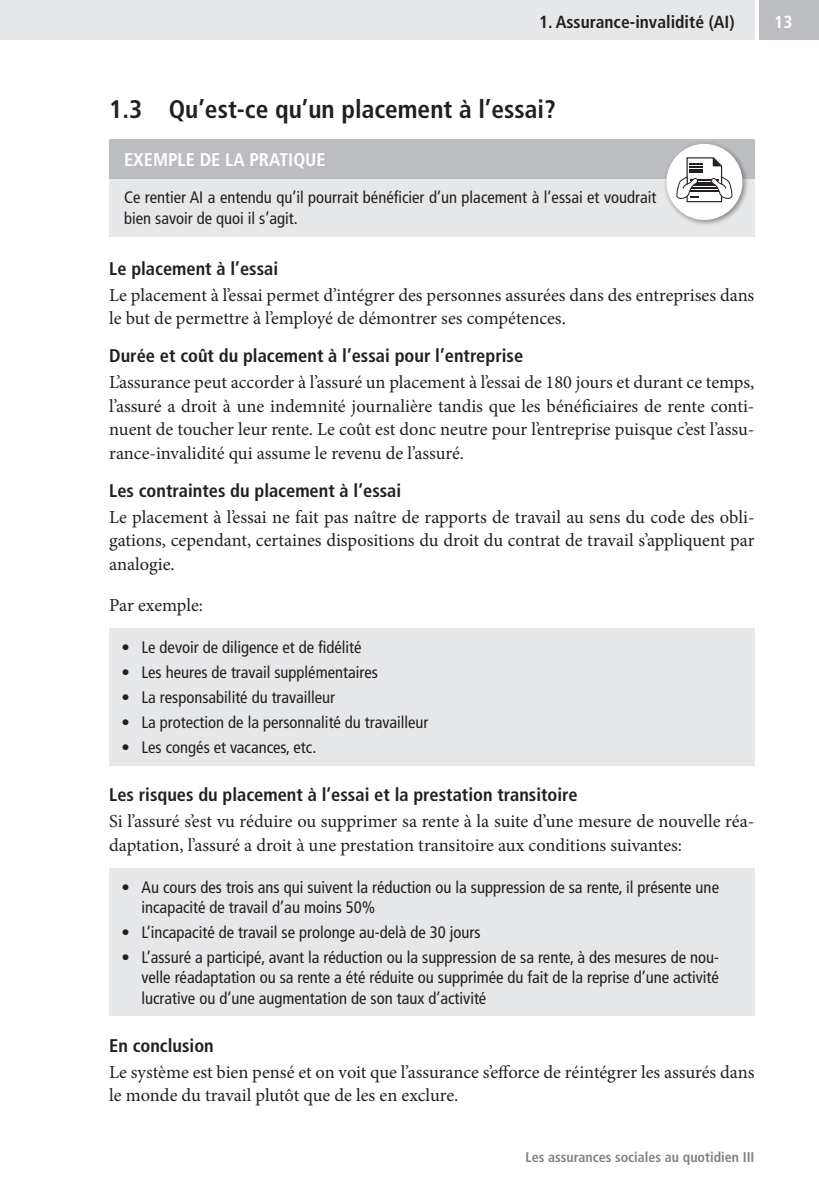
<style>
.page{position:relative;width:819px;height:1191px;background:#fff}
.page>*{position:absolute;margin:0;border:0;box-sizing:border-box;transform-origin:0 0}
.t1{font:700 condensed 25.38px "Frutiger LT";color:#231f20}
.t2{font:18.38px/23.6px "Minion Pro";letter-spacing:-.005em;color:#231f20}
.t3{font:700 condensed 18.38px "Frutiger LT";color:#231f20}
.t4{font:700 condensed 18.38px "Frutiger LT";color:#fff}
.t5{font:700 condensed 17.5px "Frutiger LT";color:#231f20}
.t6{font:700 condensed 17.5px "Frutiger LT";color:#fff}
.t7{font:condensed 16.62px/20.1px "Frutiger LT";color:#231f20}
.t8{font:700 condensed 14px "Frutiger LT";color:#808285}
</style>
<div class="page">
<div style="left:759px;top:0;width:60px;height:40px;background:#bcbdc0"></div>
<div style="left:0;top:0;width:754px;height:40px;background:#e6e7e9"></div>
<div style="left:109px;top:179px;width:645px;height:58px;background:#e6e7e9"></div>
<div style="left:109px;top:139px;width:645px;height:40px;background:#bcbdc0"></div>
<div style="left:662px;top:140px;width:87px;height:87px;background:#231f20;opacity:.5"></div>
<div style="left:666px;top:144px;width:76px;height:76px;background:#fff;border-radius:50%"></div>
<svg style="left:675px;top:156px;width:58px;height:47px"></svg>
<div style="left:109px;top:628px;width:645px;height:137px;background:#e6e7e9"></div>
<div style="left:109px;top:868px;width:645px;height:148px;background:#e6e7e9"></div>
<p class="t5" style="left:539px;top:12px;width:197px">1. Assurance-invalidité (AI)</p>
<p class="t6" style="left:774px;top:12px;width:20px">13</p>
<h1 class="t1" style="left:109px;top:94px;width:448px">1.3 Qu’est-ce qu’un placement à l’essai?</h1>
<p class="t4" style="left:124px;top:149px;width:203px">EXEMPLE DE LA PRATIQUE</p>
<p class="t7" style="left:124px;top:188px;width:534px">Ce rentier AI a entendu qu’il pourrait bénéficier d’un placement à l’essai et voudrait bien savoir de quoi il s’agit.</p>
<p class="t3" style="left:109px;top:257px;width:170px">Le placement à l’essai</p>
<p class="t2" style="left:109px;top:283px;width:646px">Le placement à l’essai permet d’intégrer des personnes assurées dans des entreprises dans le but de permettre à l’employé de démontrer ses compétences.</p>
<p class="t3" style="left:109px;top:345px;width:415px">Durée et coût du placement à l’essai pour l’entreprise</p>
<p class="t2" style="left:109px;top:370px;width:646px;text-align:justify">L’assurance peut accorder à l’assuré un placement à l’essai de 180 jours et durant ce temps, l’assuré a droit à une indemnité journalière tandis que les bénéficiaires de rente conti&shy;nuent de toucher leur rente. Le coût est donc neutre pour l’entreprise puisque c’est l’assu&shy;rance-invalidité qui assume le revenu de l’assuré.</p>
<p class="t3" style="left:109px;top:479px;width:293px">Les contraintes du placement à l’essai</p>
<p class="t2" style="left:109px;top:505px;width:646px;text-align:justify">Le placement à l’essai ne fait pas naître de rapports de travail au sens du code des obli&shy;gations, cependant, certaines dispositions du droit du contrat de travail s’appliquent par analogie.</p>
<p class="t2" style="left:109px;top:593px;width:95px">Par exemple:</p>
<p class="t7" style="left:122px;top:637px;width:241px">• Le devoir de diligence et de fidélité</p>
<p class="t7" style="left:122px;top:662px;width:258px">• Les heures de travail supplémentaires</p>
<p class="t7" style="left:122px;top:687px;width:215px">• La responsabilité du travailleur</p>
<p class="t7" style="left:122px;top:712px;width:308px">• La protection de la personnalité du travailleur</p>
<p class="t7" style="left:122px;top:737px;width:196px">• Les congés et vacances, etc.</p>
<p class="t3" style="left:109px;top:784px;width:470px">Les risques du placement à l’essai et la prestation transitoire</p>
<p class="t2" style="left:109px;top:810px;width:646px">Si l’assuré s’est vu réduire ou supprimer sa rente à la suite d’une mesure de nouvelle réa&shy;daptation, l’assuré a droit à une prestation transitoire aux conditions suivantes:</p>
<p class="t7" style="left:141px;top:877px;width:579px;text-indent:-20px">• Au cours des trois ans qui suivent la réduction ou la suppression de sa rente, il présente une incapacité de travail d’au moins 50%</p>
<p class="t7" style="left:122px;top:922px;width:360px">• L’incapacité de travail se prolonge au-delà de 30 jours</p>
<p class="t7" style="left:141px;top:947px;width:579px;text-align:justify;text-indent:-20px">• L’assuré a participé, avant la réduction ou la suppression de sa rente, à des mesures de nou&shy;velle réadaptation ou sa rente a été réduite ou supprimée du fait de la reprise d’une activité lucrative ou d’une augmentation de son taux d’activité</p>
<p class="t3" style="left:109px;top:1034px;width:106px">En conclusion</p>
<p class="t2" style="left:109px;top:1060px;width:646px">Le système est bien pensé et on voit que l’assurance s’efforce de réintégrer les assurés dans le monde du travail plutôt que de les en exclure.</p>
<p class="t8" style="left:525px;top:1148px;width:230px">Les assurances sociales au quotidien III</p>
</div>
